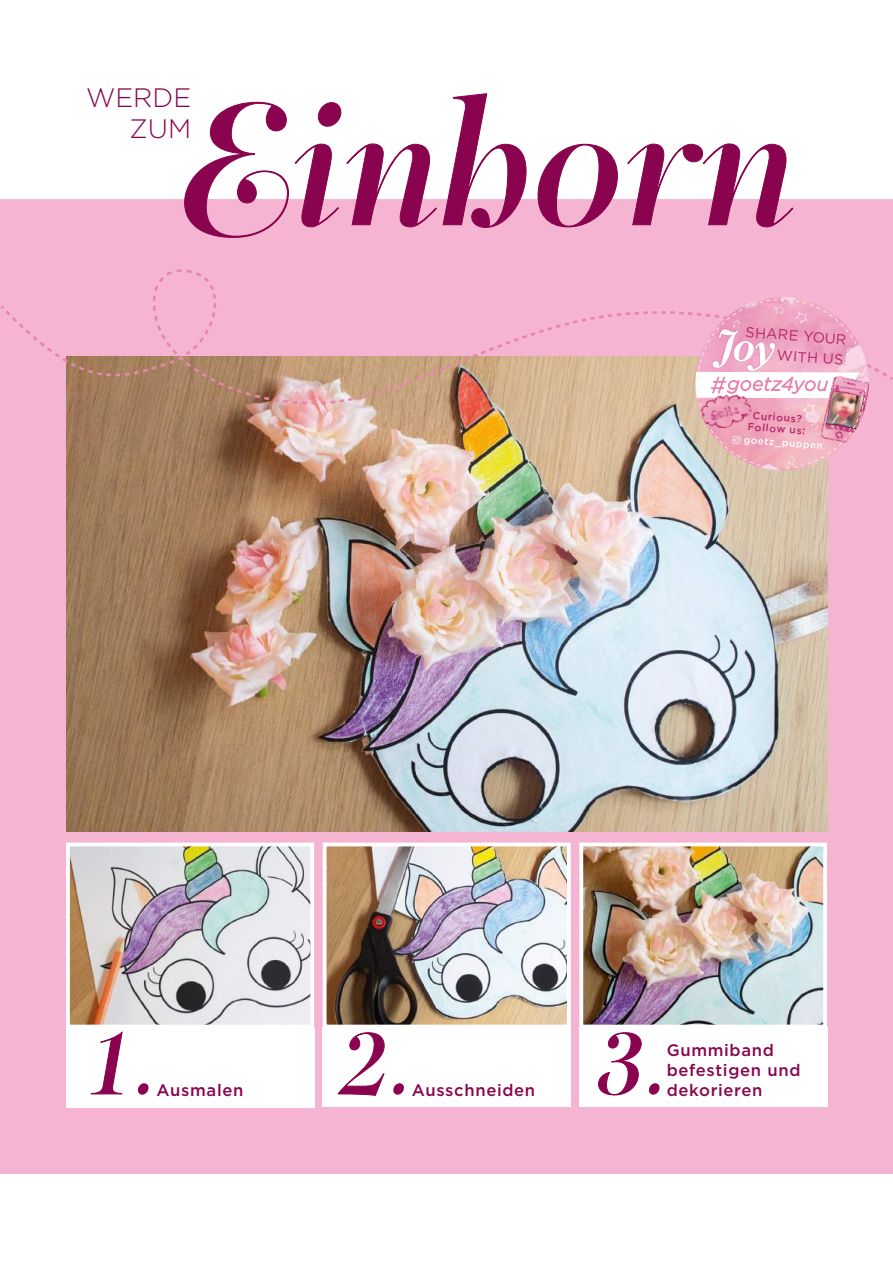
<style>
.page{position:relative;width:893px;height:1263px;background:#fff}
.page>*{position:absolute;margin:0;border:0;box-sizing:border-box;transform-origin:0 0}
.t1{font:500 178.8px "PF Regal Swash Pro";color:#89034e}
.t2{font:500 91.35px "PF Regal Swash Pro";color:#89034e}
.t3{font:300 26.7px/30.5px "Gotham";color:#89034e;text-align:right}
.t4{font:500 16.65px/20px "Gotham";letter-spacing:.04em;color:#89074e}
.t5{font:500 16.65px "Gotham";letter-spacing:.04em;color:#89034e}
.t6{font:14.55px/20.9px "Gotham";color:#b32869;text-align:right}
.t7{font:500 10.35px/11.4px "Gotham";color:#b32869;text-align:center}
</style>
<div class="page">
<div style="left:0;top:199px;width:893px;height:975px;background:#f5b5d2"></div>
<img style="left:66px;top:405px;width:761px;height:426px">
<img style="left:328px;top:847px;width:238px;height:176px">
<div style="left:323px;top:842px;width:248px;height:186px;border:4px solid #fff"></div>
<img style="left:584px;top:847px;width:238px;height:176px">
<div style="left:579px;top:842px;width:248px;height:186px;border:4px solid #fff"></div>
<img style="left:71px;top:847px;width:238px;height:176px">
<div style="left:66px;top:842px;width:248px;height:186px;border:4px solid #fff"></div>
<div style="left:66px;top:1028px;width:248px;height:80px;background:#fff"></div>
<div style="left:323px;top:1027px;width:248px;height:80px;background:#fff"></div>
<div style="left:579px;top:1027px;width:248px;height:80px;background:#fff"></div>
<svg style="left:91px;top:1031px;width:32px;height:64px"></svg>
<svg style="left:337px;top:1032px;width:48px;height:64px"></svg>
<svg style="left:598px;top:1032px;width:44px;height:63px"></svg>
<svg style="left:66px;top:269px;width:540px;height:138px"></svg>
<svg style="left:1px;top:270px;width:892px;height:135px"></svg>
<svg style="left:612px;top:297px;width:278px;height:177px"></svg>
<svg style="left:184px;top:93px;width:343px;height:145px"></svg>
<svg style="left:537px;top:144px;width:81px;height:83px"></svg>
<svg style="left:627px;top:143px;width:167px;height:84px"></svg>
<h3 class="t3" style="left:86px;top:82px;width:107px">WERDE<br>ZUM</h3>
<h1 class="t1" style="left:178px;top:58px;width:621px">Einhorn</h1>
<p class="t6" style="left:746px;top:321px;width:103px;rotate:4deg">SHARE YOUR<br>WITH US</p>
<p class="t7" style="left:749px;top:409px;width:59px;rotate:4deg">Curious?<br>Follow us:</p>
<h2 class="t2" style="left:87px;top:1009px;width:325px">1. 2.</h2>
<h2 class="t2" style="left:598px;top:1009px;width:69px">3.</h2>
<p class="t5" style="left:157px;top:1079px;width:88px">Ausmalen</p>
<p class="t4" style="left:412px;top:1079px;width:125px">Ausschneiden</p>
<p class="t4" style="left:667px;top:1039px;width:135px">Gummiband befestigen und</p>
<p class="t4" style="left:667px;top:1079px;width:97px">dekorieren</p>
</div>
